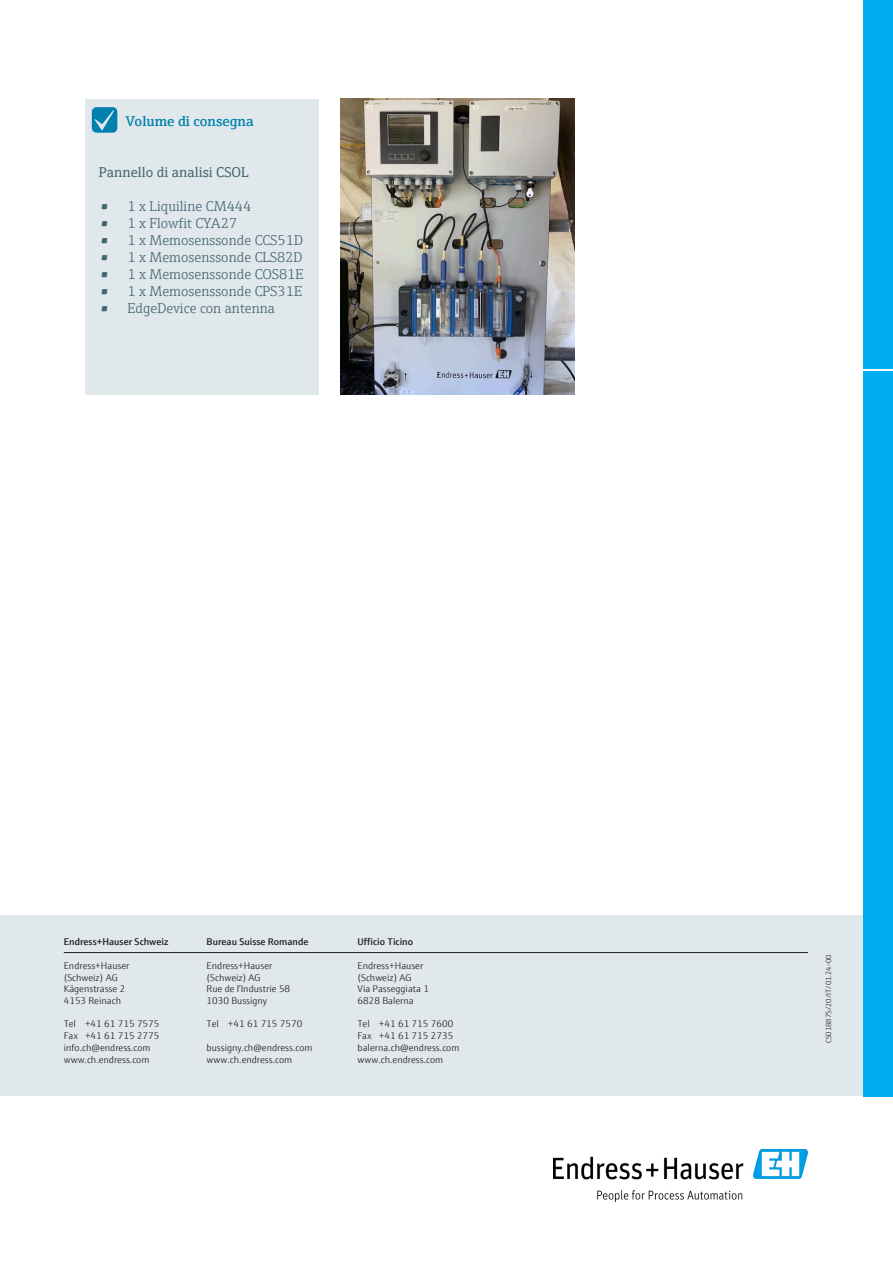
<style>
.page{position:relative;width:893px;height:1263px;background:#fff}
.page>*{position:absolute;margin:0;border:0;box-sizing:border-box;transform-origin:0 0}
.t1{font:300 14.25px "E+H Serif";color:#446472}
.t2{font:14.25px "E+H Serif";color:#446472}
.t3{font:600 14.25px "E+H Serif";color:#0081ad}
.t4{font:300 9.75px/11.7px "E+H Sans";color:#231f20}
.t5{font:600 9.75px "E+H Sans";color:#231f20}
.t6{font:300 7.5px "E+H Sans";color:#231f20}
</style>
<div class="page">
<img style="left:553px;top:1150px;width:254px;height:51px">
<div style="left:863px;top:0;width:30px;height:369px;background:#00aeef"></div>
<div style="left:863px;top:371px;width:30px;height:725px;background:#00aeef"></div>
<div style="left:0;top:915px;width:863px;height:181px;background:#e0e8ec"></div>
<hr style="left:64px;top:952px;width:744px;height:1px;background:#231f20">
<div style="left:85px;top:99px;width:234px;height:296px;background:#e0e8ec"></div>
<svg style="left:92px;top:107px;width:25px;height:26px"></svg>
<img style="left:340px;top:98px;width:234px;height:297px">
<h1 class="t3" style="left:126px;top:114px;width:129px">Volume di consegna</h1>
<h1 class="t2" style="left:99px;top:165px;width:151px">Pannello di analisi CSOL</h1>
<h1 class="t1" style="left:101px;top:199px;width:152px">• 1 x Liquiline CM444</h1>
<h1 class="t1" style="left:101px;top:216px;width:138px">• 1 x Flowfit CYA27</h1>
<h1 class="t1" style="left:101px;top:233px;width:204px">• 1 x Memosenssonde CCS51D</h1>
<h1 class="t1" style="left:101px;top:250px;width:204px">• 1 x Memosenssonde CLS82D</h1>
<h1 class="t1" style="left:101px;top:267px;width:204px">• 1 x Memosenssonde COS81E</h1>
<h1 class="t1" style="left:101px;top:284px;width:203px">• 1 x Memosenssonde CPS31E</h1>
<h1 class="t1" style="left:101px;top:301px;width:176px">• EdgeDevice con antenna</h1>
<p class="t5" style="left:64px;top:938px;width:106px">Endress+Hauser Schweiz</p>
<p class="t4" style="left:64px;top:960px;width:67px">Endress+Hauser (Schweiz) AG<br>Kägenstrasse 2<br>4153 Reinach</p>
<p class="t4" style="left:64px;top:1019px;width:97px">Tel +41 61 715 7575<br>Fax +41 61 715 2775 info.ch@endress.com www.ch.endress.com</p>
<p class="t5" style="left:207px;top:938px;width:103px">Bureau Suisse Romande</p>
<p class="t4" style="left:207px;top:960px;width:85px">Endress+Hauser (Schweiz) AG<br>Rue de l’Industrie 58<br>1030 Bussigny</p>
<p class="t4" style="left:207px;top:1019px;width:97px">Tel +41 61 715 7570</p>
<p class="t4" style="left:207px;top:1042px;width:107px">bussigny.ch@endress.com www.ch.endress.com</p>
<p class="t5" style="left:358px;top:938px;width:57px">Ufficio Ticino</p>
<p class="t4" style="left:358px;top:960px;width:73px">Endress+Hauser (Schweiz) AG<br>Via Passeggiata 1<br>6828 Balerna</p>
<p class="t4" style="left:358px;top:1019px;width:103px">Tel +41 61 715 7600<br>Fax +41 61 715 2735 balerna.ch@endress.com www.ch.endress.com</p>
<p class="t6" style="left:825px;top:1043px;width:90px;rotate:-90deg">CS01887S/20/IT/01.24-00</p>
</div>
